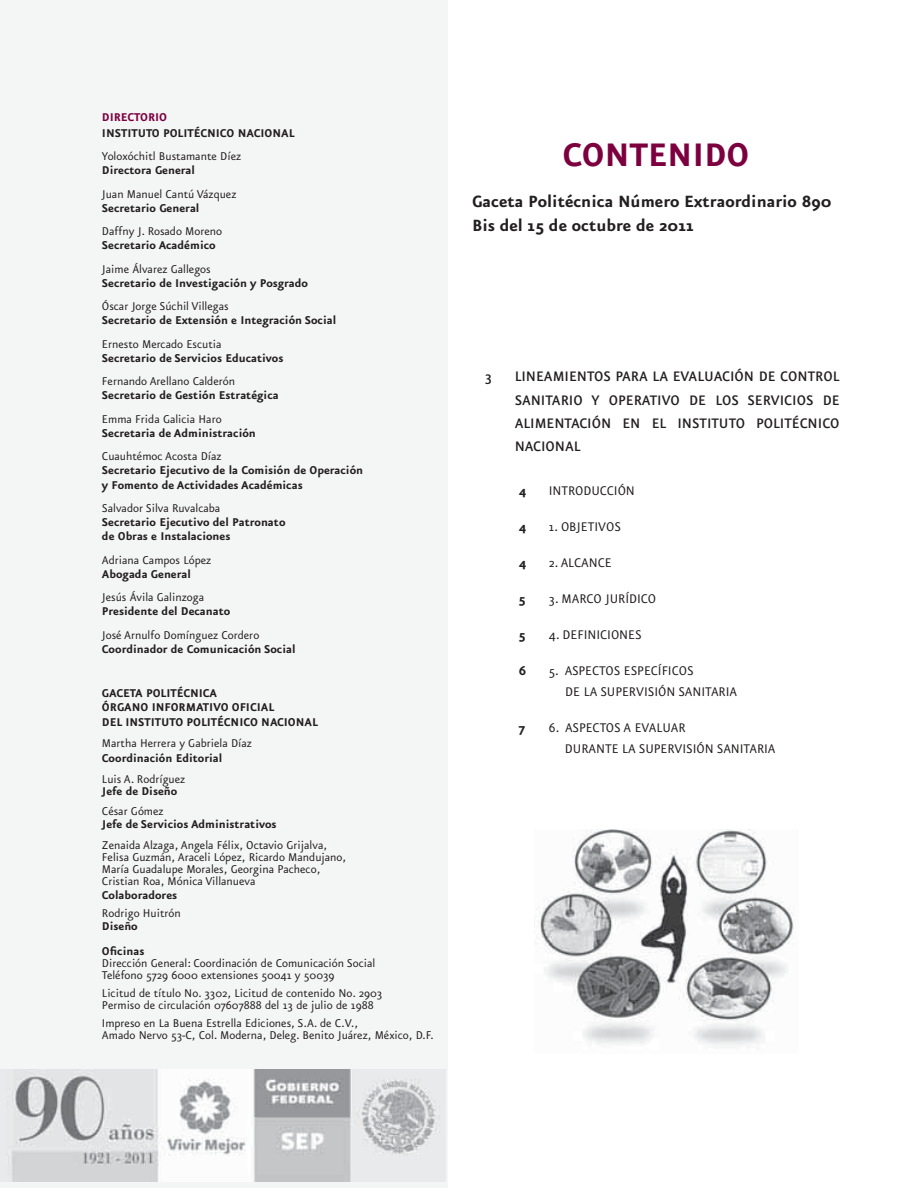
<style>
.page{position:relative;width:918px;height:1188px;background:#fff}
.page>*{position:absolute;margin:0;border:0;box-sizing:border-box;transform-origin:0 0}
.t1{font:700 39px "Eureka Sans";color:#7c0040}
.t2{font:700 19.5px/23.4px "Eureka Sans";color:#231f20}
.t3{font:500 16.5px/23.2px "Eureka Sans";color:#231f20;text-align:justify}
.t4{font:15px/21px "Eureka Sans";color:#231f20}
.t5{font:700 15px "Eureka Sans";color:#231f20}
.t6{font:13.5px/12px "Eureka Sans";color:#231f20}
.t7{font:700 13.5px/14.2px "Eureka Sans";color:#231f20}
.t8{font:700 13.5px "Eureka Sans";color:#7c0040}
</style>
<div class="page">
<div style="left:0;top:0;width:447px;height:1188px;background:#f4f5f5"></div>
<img style="left:0;top:1069px;width:445px;height:112px">
<img style="left:534px;top:830px;width:260px;height:217px">
<p class="t8" style="left:102px;top:112px;width:67px">DIRECTORIO</p>
<p class="t7" style="left:102px;top:127px;width:194px">INSTITUTO POLITÉCNICO NACIONAL</p>
<p class="t6" style="left:102px;top:151px;width:141px">Yoloxóchitl Bustamante Díez</p>
<p class="t7" style="left:102px;top:164px;width:95px">Directora General</p>
<p class="t6" style="left:102px;top:189px;width:136px">Juan Manuel Cantú Vázquez</p>
<p class="t7" style="left:102px;top:202px;width:99px">Secretario General</p>
<p class="t6" style="left:102px;top:226px;width:122px">Daffny J. Rosado Moreno</p>
<p class="t7" style="left:102px;top:239px;width:115px">Secretario Académico</p>
<p class="t6" style="left:102px;top:264px;width:110px">Jaime Álvarez Gallegos</p>
<p class="t7" style="left:102px;top:277px;width:208px">Secretario de Investigación y Posgrado</p>
<p class="t6" style="left:102px;top:301px;width:128px">Óscar Jorge Súchil Villegas</p>
<p class="t7" style="left:102px;top:314px;width:236px">Secretario de Extensión e Integración Social</p>
<p class="t6" style="left:102px;top:339px;width:121px">Ernesto Mercado Escutia</p>
<p class="t7" style="left:102px;top:352px;width:183px">Secretario de Servicios Educativos</p>
<p class="t6" style="left:102px;top:376px;width:135px">Fernando Arellano Calderón</p>
<p class="t7" style="left:102px;top:389px;width:178px">Secretario de Gestión Estratégica</p>
<p class="t6" style="left:102px;top:414px;width:121px">Emma Frida Galicia Haro</p>
<p class="t7" style="left:102px;top:427px;width:155px">Secretaria de Administración</p>
<p class="t6" style="left:102px;top:451px;width:121px">Cuauhtémoc Acosta Díaz</p>
<p class="t7" style="left:102px;top:464px;width:263px">Secretario Ejecutivo de la Comisión de Operación y Fomento de Actividades Académicas</p>
<p class="t6" style="left:102px;top:503px;width:120px">Salvador Silva Ruvalcaba</p>
<p class="t7" style="left:102px;top:516px;width:185px">Secretario Ejecutivo del Patronato de Obras e Instalaciones</p>
<p class="t6" style="left:102px;top:555px;width:111px">Adriana Campos López</p>
<p class="t7" style="left:102px;top:568px;width:91px">Abogada General</p>
<p class="t6" style="left:102px;top:592px;width:104px">Jesús Ávila Galinzoga</p>
<p class="t7" style="left:102px;top:605px;width:130px">Presidente del Decanato</p>
<p class="t6" style="left:102px;top:630px;width:159px">José Arnulfo Domínguez Cordero</p>
<p class="t7" style="left:102px;top:643px;width:195px">Coordinador de Comunicación Social</p>
<p class="t7" style="left:102px;top:687px;width:217px">GACETA POLITÉCNICA<br>ÓRGANO INFORMATIVO OFICIAL<br>DEL INSTITUTO POLITÉCNICO NACIONAL</p>
<p class="t6" style="left:102px;top:739px;width:151px">Martha Herrera y Gabriela Díaz</p>
<p class="t7" style="left:102px;top:752px;width:122px">Coordinación Editorial</p>
<p class="t6" style="left:102px;top:774px;width:85px">Luis A. Rodríguez</p>
<p class="t7" style="left:102px;top:785px;width:77px">Jefe de Diseño</p>
<p class="t6" style="left:102px;top:806px;width:63px">César Gómez</p>
<p class="t7" style="left:102px;top:818px;width:176px">Jefe de Servicios Administrativos</p>
<p class="t6" style="left:102px;top:841px;width:246px">Zenaida Alzaga, Angela Félix, Octavio Grijalva, Felisa Guzmán, Araceli López, Ricardo Mandujano, María Guadalupe Morales, Georgina Pacheco, Cristian Roa, Mónica Villanueva</p>
<p class="t7" style="left:102px;top:889px;width:77px">Colaboradores</p>
<p class="t6" style="left:102px;top:908px;width:80px">Rodrigo Huitrón</p>
<p class="t7" style="left:102px;top:915px;width:44px;line-height:24.8px">Diseño<br>Oficinas</p>
<p class="t6" style="left:102px;top:958px;width:275px">Dirección General: Coordinación de Comunicación Social<br>Teléfono 5729 6000 extensiones 50041 y 50039</p>
<p class="t6" style="left:102px;top:988px;width:282px">Licitud de título No. 3302, Licitud de contenido No. 2903<br>Permiso de circulación 07607888 del 13 de julio de 1988</p>
<p class="t6" style="left:102px;top:1018px;width:333px">Impreso en La Buena Estrella Ediciones, S.A. de C.V.,<br>Amado Nervo 53-C, Col. Moderna, Deleg. Benito Juárez, México, D.F.</p>
<h1 class="t1" style="left:562px;top:140px;width:188px">CONTENIDO</h1>
<h2 class="t2" style="left:472px;top:191px;width:361px">Gaceta Politécnica Número Extraordinario 890<br>Bis del 15 de octubre de 2011</h2>
<p class="t3" style="left:485px;top:366px;width:9px">3</p>
<p class="t3" style="left:515px;top:366px;width:326px">LINEAMIENTOS PARA LA EVALUACIÓN DE CONTROL SANITARIO Y OPERATIVO DE LOS SERVICIOS DE ALIMENTACIÓN EN EL INSTITUTO POLITÉCNICO NACIONAL</p>
<p class="t5" style="left:519px;top:486px;width:9px">4</p>
<p class="t4" style="left:549px;top:482px;width:88px">INTRODUCCIÓN</p>
<p class="t5" style="left:519px;top:522px;width:9px">4</p>
<p class="t4" style="left:549px;top:518px;width:74px">1. OBJETIVOS</p>
<p class="t5" style="left:519px;top:558px;width:9px">4</p>
<p class="t4" style="left:549px;top:554px;width:65px">2. ALCANCE</p>
<p class="t5" style="left:519px;top:594px;width:8px">5</p>
<p class="t4" style="left:549px;top:590px;width:109px">3. MARCO JURÍDICO</p>
<p class="t5" style="left:519px;top:630px;width:8px">5</p>
<p class="t4" style="left:549px;top:626px;width:94px">4. DEFINICIONES</p>
<p class="t5" style="left:519px;top:666px;width:9px">6</p>
<p class="t4" style="left:565px;top:662px;width:173px;text-indent:-17px">5. ASPECTOS ESPECÍFICOS<br>DE LA SUPERVISIÓN SANITARIA</p>
<p class="t5" style="left:519px;top:723px;width:8px">7</p>
<p class="t4" style="left:565px;top:719px;width:212px;text-indent:-16px">6. ASPECTOS A EVALUAR<br>DURANTE LA SUPERVISIÓN SANITARIA</p>
</div>
